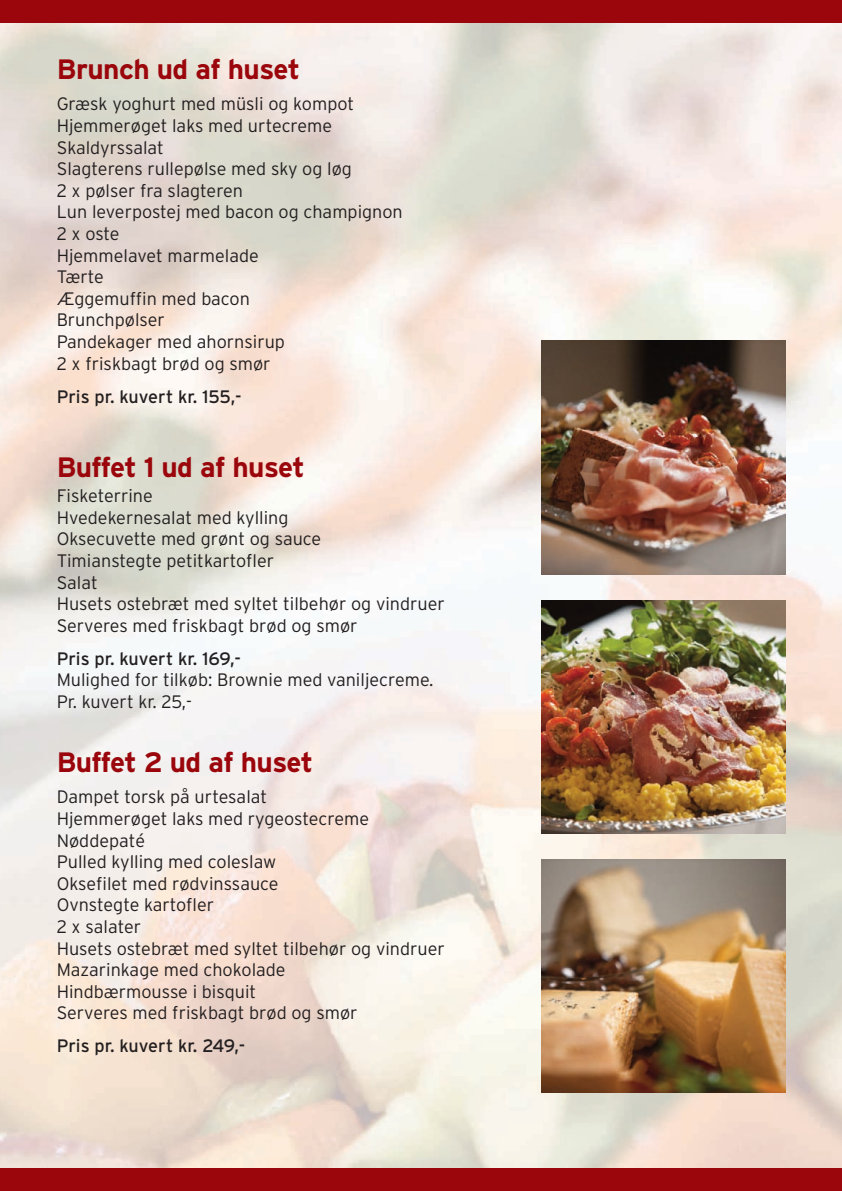
<style>
.page{position:relative;width:842px;height:1191px;background:#fff}
.page>*{position:absolute;margin:0;border:0;box-sizing:border-box;transform-origin:0 0}
.t1{font:700 28px "Interstate";letter-spacing:-.02em;color:#9a060b}
.t2{font:300 18px/21.6px "Interstate";color:#231f20}
.t3{font:18px "Interstate";color:#231f20}
</style>
<div class="page">
<img style="left:0;top:1051px;width:842px;height:117px">
<img style="left:773px;top:23px;width:69px;height:1028px">
<img style="left:140px;top:631px;width:421px;height:420px">
<img style="left:561px;top:833px;width:212px;height:26px">
<img style="left:140px;top:561px;width:633px;height:70px">
<img style="left:140px;top:23px;width:421px;height:538px">
<img style="left:561px;top:23px;width:212px;height:318px">
<img style="left:542px;top:859px;width:243px;height:234px">
<img style="left:542px;top:600px;width:243px;height:233px">
<img style="left:542px;top:341px;width:243px;height:233px">
<div style="left:0;top:0;width:842px;height:23px;background:#9a060b"></div>
<div style="left:0;top:1168px;width:842px;height:23px;background:#9a060b"></div>
<h1 class="t1" style="left:57px;top:59px;width:245px">Brunch ud af huset</h1>
<p class="t2" style="left:57px;top:95px;width:348px">Græsk yoghurt med müsli og kompot<br>Hjemmerøget laks med urtecreme<br>Skaldyrssalat<br>Slagterens rullepølse med sky og løg<br>2 x pølser fra slagteren<br>Lun leverpostej med bacon og champignon<br>2 x oste<br>Hjemmelavet marmelade<br>Tærte<br>Æggemuffin med bacon<br>Brunchpølser<br>Pandekager med ahornsirup<br>2 x friskbagt brød og smør</p>
<p class="t3" style="left:57px;top:389px;width:187px">Pris pr. kuvert kr. 155,-</p>
<h1 class="t1" style="left:57px;top:456px;width:250px">Buffet 1 ud af huset</h1>
<p class="t2" style="left:57px;top:486px;width:390px">Fisketerrine<br>Hvedekernesalat med kylling<br>Oksecuvette med grønt og sauce<br>Timianstegte petitkartofler<br>Salat<br>Husets ostebræt med syltet tilbehør og vindruer<br>Serveres med friskbagt brød og smør</p>
<p class="t3" style="left:57px;top:651px;width:186px">Pris pr. kuvert kr. 169,-</p>
<p class="t2" style="left:57px;top:670px;width:378px">Mulighed for tilkøb: Brownie med vaniljecreme.<br>Pr. kuvert kr. 25,-</p>
<h1 class="t1" style="left:57px;top:751px;width:258px">Buffet 2 ud af huset</h1>
<p class="t2" style="left:57px;top:787px;width:390px">Dampet torsk på urtesalat<br>Hjemmerøget laks med rygeostecreme<br>Nøddepaté<br>Pulled kylling med coleslaw<br>Oksefilet med rødvinssauce<br>Ovnstegte kartofler<br>2 x salater<br>Husets ostebræt med syltet tilbehør og vindruer<br>Mazarinkage med chokolade<br>Hindbærmousse i bisquit<br>Serveres med friskbagt brød og smør</p>
<p class="t3" style="left:57px;top:1039px;width:190px">Pris pr. kuvert kr. 249,-</p>
</div>
